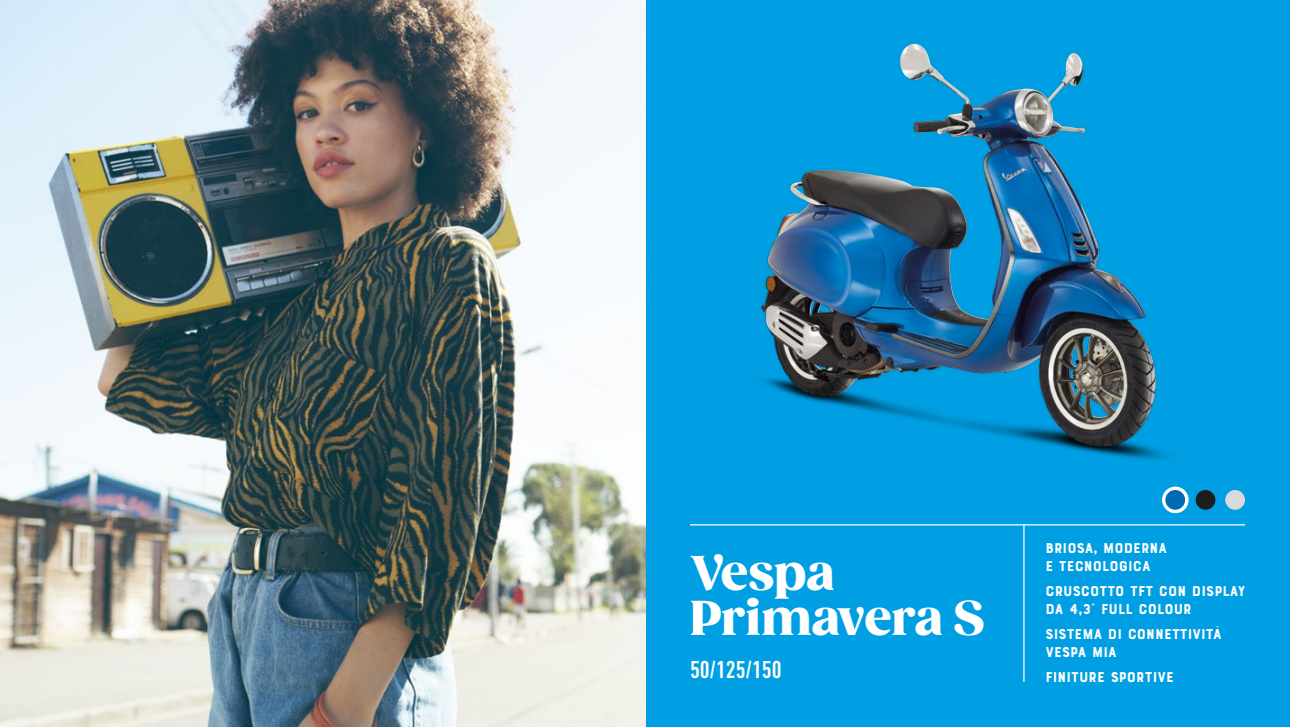
<style>
.page{position:relative;width:1290px;height:727px;background:#fff}
.page>*{position:absolute;margin:0;border:0;box-sizing:border-box;transform-origin:0 0}
.t1{font:900 47.12px/45.2px "Gazpacho";color:#fff}
.t2{font:500 condensed 25px "DIN Next LT Pro";color:#fff}
.t3{font:15px/18px "Bourton Base";color:#fff}
</style>
<div class="page">
<div style="left:645px;top:0;width:645px;height:726px;background:#009fe3"></div>
<svg style="left:1162px;top:486px;width:26px;height:27px"></svg>
<img style="left:1px;top:0;width:644px;height:726px">
<hr style="left:690px;top:524px;width:555px;height:1px;background:#fff">
<img style="left:761px;top:43px;width:406px;height:417px">
<img style="left:802px;top:44px;width:201px;height:275px">
<div style="left:1225px;top:490px;width:20px;height:19px;background:#dadada;border-radius:50%"></div>
<div style="left:1195px;top:490px;width:20px;height:19px;background:#1d1d1b;border-radius:50%"></div>
<div style="left:1165px;top:490px;width:20px;height:19px;background:#006ab4;border-radius:50%"></div>
<hr style="left:1023px;top:524px;width:1px;height:157px;background:#fff">
<h1 class="t1" style="left:690px;top:551px;width:296px">Vespa<br>Primavera S</h1>
<p class="t3" style="left:1045px;top:539px;width:123px">BRIOSA, MODERNA<br>E TECNOLOGICA</p>
<p class="t3" style="left:1045px;top:582px;width:202px">CRUSCOTTO TFT CON DISPLAY<br>DA 4,3” FULL COLOUR</p>
<p class="t3" style="left:1045px;top:625px;width:178px">SISTEMA DI CONNETTIVITÀ<br>VESPA MIA</p>
<p class="t3" style="left:1045px;top:668px;width:130px">FINITURE SPORTIVE</p>
<h2 class="t2" style="left:690px;top:655px;width:93px">50/125/150</h2>
</div>
